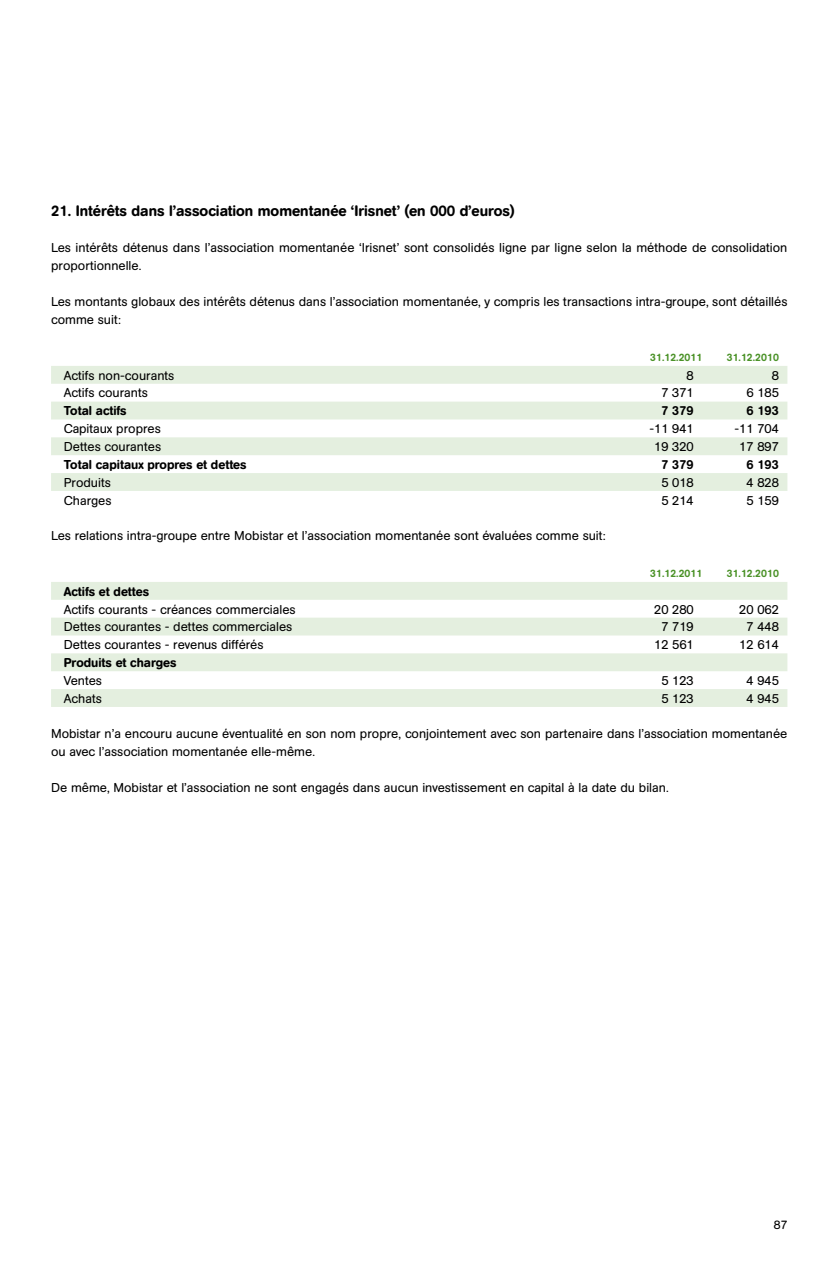
<style>
.page{position:relative;width:830px;height:1263px;background:#fff}
.page>*{position:absolute;margin:0;border:0;box-sizing:border-box;transform-origin:0 0}
.t1{font:500 15px "Mobistar";color:#000}
.t2{font:12.75px/18px "Mobistar";color:#000}
.t3{font:500 12.75px "Mobistar";color:#000}
.t4{font:12px "Mobistar";color:#000}
.t5{font:500 10.5px "Mobistar";color:#4b9228}
</style>
<div class="page">
<svg style="left:51px;top:366px;width:736px;height:125px;fill:#e4efdf"></svg>
<svg style="left:51px;top:582px;width:736px;height:125px;fill:#e4efdf"></svg>
<p class="t1" style="left:51px;top:202px;width:465px">21. Intérêts dans l’association momentanée ‘Irisnet’ (en 000 d’euros)</p>
<p class="t2" style="left:51px;top:239px;width:737px">Les intérêts détenus dans l’association momentanée ‘Irisnet’ sont consolidés ligne par ligne selon la méthode de consolidation proportionnelle.</p>
<p class="t2" style="left:51px;top:293px;width:737px">Les montants globaux des intérêts détenus dans l’association momentanée, y compris les transactions intra-groupe, sont détaillés comme suit:</p>
<p class="t5" style="left:650px;top:351px;width:54px">31.12.2011</p>
<p class="t5" style="left:726px;top:351px;width:54px">31.12.2010</p>
<p class="t2" style="left:64px;top:366px;width:112px">Actifs non-courants</p>
<p class="t2" style="left:686px;top:366px;width:9px">8</p>
<p class="t2" style="left:771px;top:366px;width:9px">8</p>
<p class="t2" style="left:64px;top:384px;width:85px">Actifs courants</p>
<p class="t2" style="left:661px;top:384px;width:34px">7 371</p>
<p class="t2" style="left:746px;top:384px;width:34px">6 185</p>
<p class="t3" style="left:64px;top:403px;width:64px">Total actifs</p>
<p class="t3" style="left:661px;top:403px;width:34px">7 379</p>
<p class="t3" style="left:746px;top:403px;width:34px">6 193</p>
<p class="t2" style="left:64px;top:420px;width:98px">Capitaux propres</p>
<p class="t2" style="left:649px;top:420px;width:46px">-11 941</p>
<p class="t2" style="left:734px;top:420px;width:46px">-11 704</p>
<p class="t2" style="left:64px;top:438px;width:99px">Dettes courantes</p>
<p class="t2" style="left:654px;top:438px;width:41px">19 320</p>
<p class="t2" style="left:739px;top:438px;width:41px">17 897</p>
<p class="t3" style="left:64px;top:457px;width:184px">Total capitaux propres et dettes</p>
<p class="t3" style="left:661px;top:457px;width:34px">7 379</p>
<p class="t3" style="left:746px;top:457px;width:34px">6 193</p>
<p class="t2" style="left:64px;top:473px;width:48px">Produits</p>
<p class="t2" style="left:661px;top:473px;width:34px">5 018</p>
<p class="t2" style="left:746px;top:473px;width:34px">4 828</p>
<p class="t2" style="left:64px;top:491px;width:49px">Charges</p>
<p class="t2" style="left:661px;top:491px;width:34px">5 214</p>
<p class="t2" style="left:746px;top:491px;width:34px">5 159</p>
<p class="t2" style="left:51px;top:527px;width:556px">Les relations intra-groupe entre Mobistar et l’association momentanée sont évaluées comme suit:</p>
<p class="t5" style="left:650px;top:567px;width:54px">31.12.2011</p>
<p class="t5" style="left:726px;top:567px;width:54px">31.12.2010</p>
<p class="t3" style="left:64px;top:584px;width:87px">Actifs et dettes</p>
<p class="t2" style="left:64px;top:600px;width:233px">Actifs courants - créances commerciales</p>
<p class="t2" style="left:654px;top:600px;width:41px">20 280</p>
<p class="t2" style="left:739px;top:600px;width:41px">20 062</p>
<p class="t2" style="left:64px;top:618px;width:230px">Dettes courantes - dettes commerciales</p>
<p class="t2" style="left:661px;top:618px;width:34px">7 719</p>
<p class="t2" style="left:746px;top:618px;width:34px">7 448</p>
<p class="t2" style="left:64px;top:636px;width:201px">Dettes courantes - revenus différés</p>
<p class="t2" style="left:654px;top:636px;width:41px">12 561</p>
<p class="t2" style="left:739px;top:636px;width:41px">12 614</p>
<p class="t3" style="left:64px;top:655px;width:114px">Produits et charges</p>
<p class="t2" style="left:64px;top:672px;width:40px">Ventes</p>
<p class="t2" style="left:661px;top:672px;width:34px">5 123</p>
<p class="t2" style="left:746px;top:672px;width:34px">4 945</p>
<p class="t2" style="left:64px;top:689px;width:39px">Achats</p>
<p class="t2" style="left:661px;top:689px;width:34px">5 123</p>
<p class="t2" style="left:746px;top:689px;width:34px">4 945</p>
<p class="t2" style="left:51px;top:725px;width:737px">Mobistar n’a encouru aucune éventualité en son nom propre, conjointement avec son partenaire dans l’association momentanée ou avec l’association momentanée elle-même.</p>
<p class="t2" style="left:51px;top:779px;width:618px">De même, Mobistar et l’association ne sont engagés dans aucun investissement en capital à la date du bilan.</p>
<p class="t4" style="left:773px;top:1218px;width:15px">87</p>
</div>
